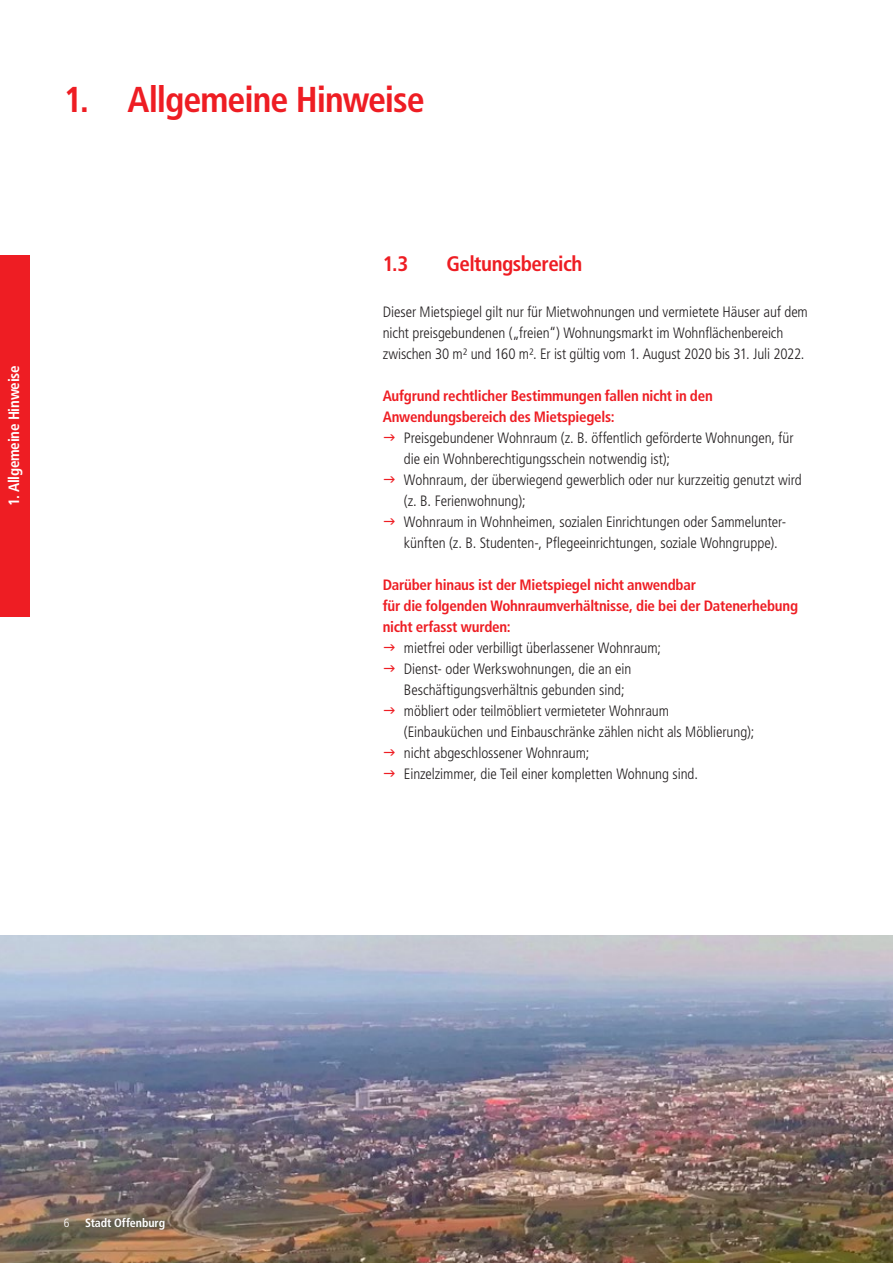
<style>
.page{position:relative;width:893px;height:1263px;background:#fff}
.page>*{position:absolute;margin:0;border:0;box-sizing:border-box;transform-origin:0 0}
.t1{font:700 condensed 36px "Frutiger LT Std";letter-spacing:-.03em;color:#ee1d23}
.t2{font:700 condensed 21px "Frutiger LT Std";letter-spacing:-.025em;color:#ee1d23}
.t3{font:300 condensed 15px/21px "Frutiger LT Std";letter-spacing:-.005em;color:#231f20}
.t4{font:700 condensed 15px/21px "Frutiger LT Std";letter-spacing:-.015em;color:#ee1d23}
.t5{font:700 condensed 15px "Frutiger LT Std";letter-spacing:-.015em;color:#fff}
.t6{font:700 condensed 12px "Frutiger LT Std";letter-spacing:-.005em;color:#fff}
.t7{font:300 condensed 12px "Frutiger LT Std";color:#fff}
</style>
<div class="page">
<img style="left:0;top:935px;width:893px;height:328px">
<div style="left:0;top:255px;width:30px;height:362px;background:#ee1d23"></div>
<h1 class="t1" style="left:64px;top:78px;width:363px">1. Allgemeine Hinweise</h1>
<p class="t5" style="left:5px;top:506px;width:142px;rotate:-90deg">1. Allgemeine Hinweise</p>
<h2 class="t2" style="left:383px;top:251px;width:27px">1.3</h2>
<h2 class="t2" style="left:446px;top:251px;width:137px">Geltungsbereich</h2>
<p class="t3" style="left:383px;top:302px;width:427px">Dieser Mietspiegel gilt nur für Mietwohnungen und vermietete Häuser auf dem nicht preisgebundenen („freien“) Wohnungsmarkt im Wohnflächenbereich zwischen 30 m² und 160 m². Er ist gültig vom 1. August 2020 bis 31. Juli 2022.</p>
<p class="t4" style="left:383px;top:385px;width:332px">Aufgrund rechtlicher Bestimmungen fallen nicht in den<br>Anwendungsbereich des Mietspiegels:</p>
<p class="t3" style="left:404px;top:428px;width:399px">Preisgebundener Wohnraum (z. B. öffentlich geförderte Wohnungen, für die ein Wohnberechtigungsschein notwendig ist);<br>Wohnraum, der überwiegend gewerblich oder nur kurzzeitig genutzt wird (z. B. Ferienwohnung);<br>Wohnraum in Wohnheimen, sozialen Einrichtungen oder Sammelunter&shy;künften (z. B. Studenten-, Pflegeeinrichtungen, soziale Wohngruppe).</p>
<p class="t4" style="left:383px;top:574px;width:417px">Darüber hinaus ist der Mietspiegel nicht anwendbar<br>für die folgenden Wohnraumverhältnisse, die bei der Datenerhebung nicht erfasst wurden:</p>
<p class="t3" style="left:404px;top:638px;width:352px">mietfrei oder verbilligt überlassener Wohnraum;<br>Dienst- oder Werkswohnungen, die an ein Beschäftigungsverhältnis gebunden sind;<br>möbliert oder teilmöbliert vermieteter Wohnraum<br>(Einbauküchen und Einbauschränke zählen nicht als Möblierung); nicht abgeschlossener Wohnraum;<br>Einzelzimmer, die Teil einer kompletten Wohnung sind.</p>
<p class="t7" style="left:64px;top:1216px;width:7px">6</p>
<p class="t6" style="left:85px;top:1216px;width:82px">Stadt Offenburg</p>
</div>
